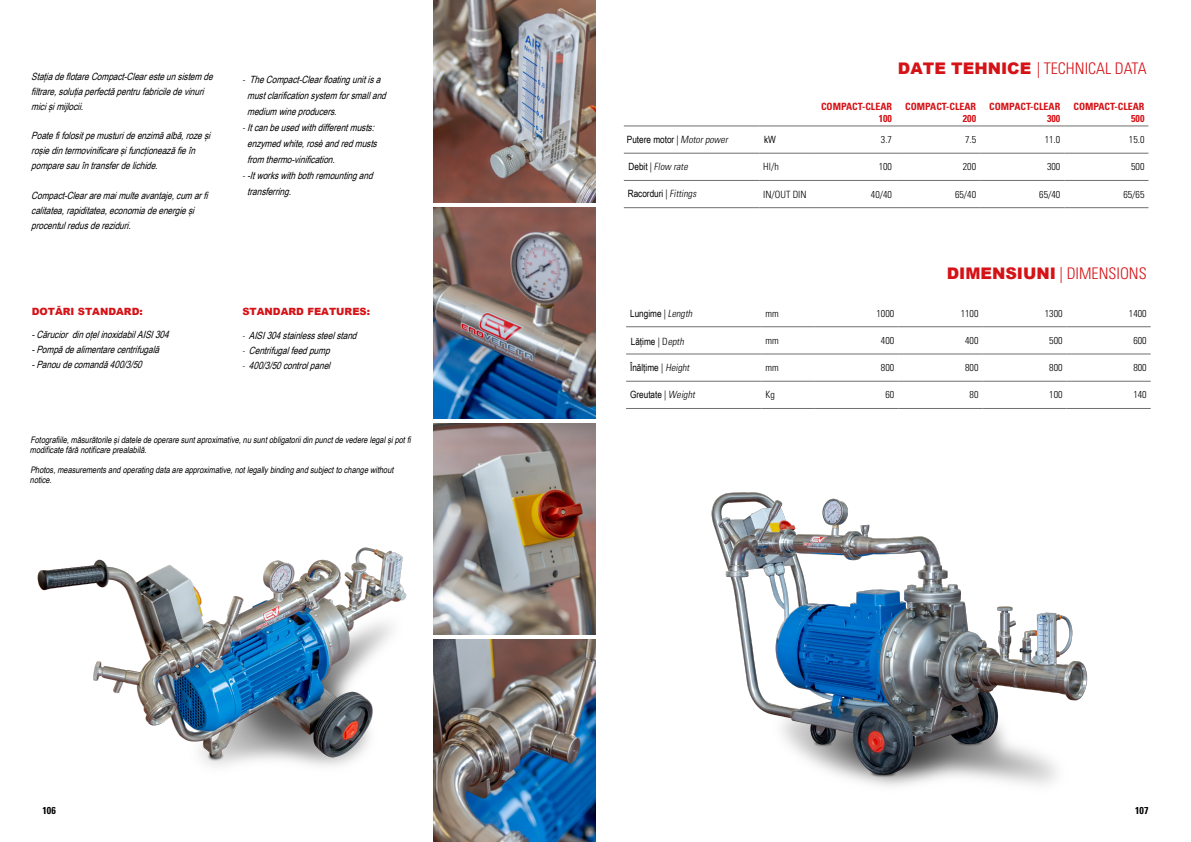
<style>
.page{position:relative;width:1191px;height:842px;background:#fff}
.page>*{position:absolute;margin:0;border:0;box-sizing:border-box;transform-origin:0 0}
.t1{font:300 condensed 16px "Univers LT Std";color:#d51317}
.t2{font:italic 10px/15px "Arial Narrow";color:#000}
.t3{font:300 condensed 10px "Univers LT Std";color:#000}
.t4{font:10px "Arial Narrow";color:#000}
.t5{font:700 condensed 10px/12px "Univers LT Std";color:#d51317;text-align:right}
.t6{font:900 10px "Arial";color:#d51317}
.t7{font:italic 300 condensed 10px "Univers LT Std";color:#000}
.t8{font:700 condensed 10px "Univers LT Std";color:#000}
.t9{font:italic 9px/10px "Arial Narrow";color:#000}
.s1{font-family:"Univers LT Std";font-weight:300;font-stretch:condensed}
.s2{font-family:"Univers LT Std";font-weight:300;font-stretch:condensed;font-size:9px}
.s3{font-family:"Arial";font-weight:900;font-stretch:normal}
.s4{font-family:"Univers LT Std";font-weight:300;font-style:italic;font-stretch:condensed}
.s5{font-family:"Arial Narrow";font-weight:400;font-style:normal;font-stretch:normal}
.s6{font-style:normal}
</style>
<div class="page">
<img style="left:434px;top:0;width:161px;height:202px">
<img style="left:434px;top:208px;width:161px;height:210px">
<img style="left:434px;top:424px;width:161px;height:210px">
<img style="left:434px;top:640px;width:161px;height:202px">
<img style="left:37px;top:493px;width:453px;height:321px">
<hr style="left:624px;top:126px;width:135px;height:1px;background:#706f6f">
<hr style="left:759px;top:126px;width:53px;height:1px;background:#706f6f">
<hr style="left:812px;top:126px;width:84px;height:1px;background:#706f6f">
<hr style="left:896px;top:126px;width:84px;height:1px;background:#706f6f">
<hr style="left:980px;top:126px;width:84px;height:1px;background:#706f6f">
<hr style="left:1064px;top:126px;width:84px;height:1px;background:#706f6f">
<hr style="left:624px;top:153px;width:135px;height:1px;background:#706f6f">
<hr style="left:759px;top:153px;width:53px;height:1px;background:#706f6f">
<hr style="left:812px;top:153px;width:84px;height:1px;background:#706f6f">
<hr style="left:896px;top:153px;width:84px;height:1px;background:#706f6f">
<hr style="left:980px;top:153px;width:84px;height:1px;background:#706f6f">
<hr style="left:1064px;top:153px;width:84px;height:1px;background:#706f6f">
<hr style="left:624px;top:180px;width:135px;height:1px;background:#706f6f">
<hr style="left:759px;top:180px;width:53px;height:1px;background:#706f6f">
<hr style="left:812px;top:180px;width:84px;height:1px;background:#706f6f">
<hr style="left:896px;top:180px;width:84px;height:1px;background:#706f6f">
<hr style="left:980px;top:180px;width:84px;height:1px;background:#706f6f">
<hr style="left:1064px;top:180px;width:84px;height:1px;background:#706f6f">
<hr style="left:624px;top:207px;width:135px;height:1px;background:#706f6f">
<hr style="left:759px;top:207px;width:53px;height:1px;background:#706f6f">
<hr style="left:812px;top:207px;width:84px;height:1px;background:#706f6f">
<hr style="left:896px;top:207px;width:84px;height:1px;background:#706f6f">
<hr style="left:980px;top:207px;width:84px;height:1px;background:#706f6f">
<hr style="left:1064px;top:207px;width:84px;height:1px;background:#706f6f">
<hr style="left:626px;top:326px;width:135px;height:1px;background:#706f6f">
<hr style="left:761px;top:326px;width:53px;height:1px;background:#706f6f">
<hr style="left:814px;top:326px;width:84px;height:1px;background:#706f6f">
<hr style="left:898px;top:326px;width:84px;height:1px;background:#706f6f">
<hr style="left:982px;top:326px;width:84px;height:1px;background:#706f6f">
<hr style="left:1066px;top:326px;width:84px;height:1px;background:#706f6f">
<hr style="left:626px;top:354px;width:135px;height:1px;background:#706f6f">
<hr style="left:761px;top:354px;width:53px;height:1px;background:#706f6f">
<hr style="left:814px;top:354px;width:84px;height:1px;background:#706f6f">
<hr style="left:898px;top:354px;width:84px;height:1px;background:#706f6f">
<hr style="left:982px;top:354px;width:84px;height:1px;background:#706f6f">
<hr style="left:1066px;top:354px;width:84px;height:1px;background:#706f6f">
<hr style="left:626px;top:381px;width:135px;height:1px;background:#706f6f">
<hr style="left:761px;top:381px;width:53px;height:1px;background:#706f6f">
<hr style="left:814px;top:381px;width:84px;height:1px;background:#706f6f">
<hr style="left:898px;top:381px;width:84px;height:1px;background:#706f6f">
<hr style="left:982px;top:381px;width:84px;height:1px;background:#706f6f">
<hr style="left:1066px;top:381px;width:84px;height:1px;background:#706f6f">
<hr style="left:626px;top:408px;width:135px;height:1px;background:#706f6f">
<hr style="left:761px;top:408px;width:53px;height:1px;background:#706f6f">
<hr style="left:814px;top:408px;width:84px;height:1px;background:#706f6f">
<hr style="left:898px;top:408px;width:84px;height:1px;background:#706f6f">
<hr style="left:982px;top:408px;width:84px;height:1px;background:#706f6f">
<hr style="left:1066px;top:408px;width:84px;height:1px;background:#706f6f">
<img style="left:711px;top:492px;width:377px;height:294px">
<p class="t2" style="left:31px;top:68px;width:187px">StațiadeflotareCompact-Clearesteunsistemde filtrare,soluțiaperfectăpentrufabriciledevinuri micișimijlocii.</p>
<p class="t2" style="left:31px;top:128px;width:184px">Poatefifolositpemusturideenzimăalbă,rozeși roșiedintermovinificareșifuncționeazăfieîn pomparesauîntransferdelichide.</p>
<p class="t2" style="left:31px;top:188px;width:182px">Compact-Cleararemaimulteavantaje,cumarfi calitatea,rapiditatea,economiadeenergieși procentulredusdereziduri.</p>
<p class="t2" style="left:247px;top:71px;width:144px;line-height:16px;text-indent:-5px"><span class="s1">-</span> TheCompact-Clearfloatingunitisa mustclarificationsystemforsmalland mediumwineproducers.</p>
<p class="t2" style="left:247px;top:119px;width:135px;line-height:16px;text-indent:-5px"><span class="s1">-</span> Itcanbeusedwithdifferentmusts: enzymedwhite,rosèandredmusts fromthermo-vinification.</p>
<p class="t2" style="left:247px;top:167px;width:131px;line-height:16px;text-indent:-5px"><span class="s1">-</span> -Itworkswithbothremountingand transferring.</p>
<p class="t6" style="left:32px;top:304px;width:113px">DOTĂRI STANDARD:</p>
<p class="t2" style="left:31px;top:327px;width:142px">-Cărucior dinoțelinoxidabilAISI304 -Pompădealimentarecentrifugală -Panoudecomandă400/3/50</p>
<p class="t6" style="left:242px;top:304px;width:129px">STANDARD FEATURES:</p>
<p class="t2" style="left:242px;top:328px;width:120px"><span class="s2">-</span> AISI304stainlesssteelstand</p>
<p class="t2" style="left:242px;top:343px;width:93px"><span class="s2">-</span> Centrifugalfeedpump</p>
<p class="t2" style="left:242px;top:358px;width:93px"><span class="s2">-</span> 400/3/50controlpanel</p>
<p class="t9" style="left:30px;top:434px;width:384px">Fotografiile,măsurătorileșidateledeoperaresuntaproximative,nusuntobligatoriidinpunctdevederelegalșipotfi modificatefărănotificareprealabilă.</p>
<p class="t9" style="left:30px;top:464px;width:367px">Photos,measurementsandoperatingdataareapproximative,notlegallybindingandsubjecttochangewithout notice.</p>
<p class="t8" style="left:43px;top:804px;width:15px">106</p>
<h1 class="t1" style="left:898px;top:59px;width:250px"><span class="s3">DATE TEHNICE</span> | TECHNICAL DATA</h1>
<p class="t5" style="left:821px;top:100px;width:72px">COMPACT-CLEAR<br>100</p>
<p class="t5" style="left:905px;top:100px;width:72px">COMPACT-CLEAR<br>200</p>
<p class="t5" style="left:989px;top:100px;width:72px">COMPACT-CLEAR<br>300</p>
<p class="t5" style="left:1073px;top:100px;width:72px">COMPACT-CLEAR<br>500</p>
<p class="t4" style="left:627px;top:132px;width:104px">Putere motor <span class="s1">|</span> <span class="s4">Motorpower</span></p>
<p class="t3" style="left:881px;top:134px;width:13px">3.7</p>
<p class="t3" style="left:965px;top:134px;width:13px">7.5</p>
<p class="t3" style="left:1044px;top:134px;width:17px">11.0</p>
<p class="t3" style="left:1128px;top:134px;width:17px">15.0</p>
<p class="t7" style="left:628px;top:161px;width:63px"><span class="s5">D e b i t</span> <span class="s6">|</span> Flow rate</p>
<p class="t3" style="left:763px;top:161px;width:17px">Hl/h</p>
<p class="t3" style="left:878px;top:161px;width:15px">100</p>
<p class="t3" style="left:963px;top:161px;width:15px">200</p>
<p class="t3" style="left:1047px;top:161px;width:15px">300</p>
<p class="t3" style="left:1131px;top:161px;width:15px">500</p>
<p class="t4" style="left:628px;top:186px;width:72px">Racorduri <span class="s1">|</span> <span class="s4">Fittings</span></p>
<p class="t3" style="left:763px;top:188px;width:45px">IN/OUT DIN</p>
<p class="t3" style="left:871px;top:188px;width:23px">40/40</p>
<p class="t3" style="left:955px;top:188px;width:23px">65/40</p>
<p class="t3" style="left:1039px;top:188px;width:23px">65/40</p>
<p class="t3" style="left:1123px;top:188px;width:23px">65/65</p>
<p class="t4" style="left:764px;top:133px;width:13px">kW</p>
<h1 class="t1" style="left:946px;top:264px;width:201px"><span class="s3">DIMENSIUNI</span> | DIMENSIONS</h1>
<p class="t4" style="left:630px;top:306px;width:66px">Lungime <span class="s1">|</span> <span class="s4">Length</span></p>
<p class="t3" style="left:765px;top:307px;width:15px">mm</p>
<p class="t3" style="left:876px;top:307px;width:19px">1000</p>
<p class="t3" style="left:960px;top:307px;width:19px">1100</p>
<p class="t3" style="left:1044px;top:307px;width:19px">1300</p>
<p class="t3" style="left:1129px;top:307px;width:19px">1400</p>
<p class="t4" style="left:631px;top:334px;width:57px">Lățime <span class="s1">| D</span><span class="s4">epth</span></p>
<p class="t3" style="left:765px;top:334px;width:15px">mm</p>
<p class="t3" style="left:881px;top:334px;width:15px">400</p>
<p class="t3" style="left:965px;top:334px;width:15px">400</p>
<p class="t3" style="left:1049px;top:334px;width:15px">500</p>
<p class="t3" style="left:1133px;top:334px;width:15px">600</p>
<p class="t4" style="left:630px;top:360px;width:63px">Înălțime <span class="s1">|</span> <span class="s4">Height</span></p>
<p class="t3" style="left:765px;top:362px;width:15px">mm</p>
<p class="t3" style="left:881px;top:362px;width:15px">800</p>
<p class="t3" style="left:965px;top:362px;width:15px">800</p>
<p class="t3" style="left:1049px;top:362px;width:15px">800</p>
<p class="t3" style="left:1133px;top:362px;width:15px">800</p>
<p class="t4" style="left:630px;top:388px;width:68px">Greutate <span class="s1">|</span> <span class="s4">Weight</span></p>
<p class="t3" style="left:765px;top:389px;width:11px">Kg</p>
<p class="t3" style="left:885px;top:389px;width:10px">60</p>
<p class="t3" style="left:969px;top:389px;width:10px">80</p>
<p class="t3" style="left:1049px;top:389px;width:15px">100</p>
<p class="t3" style="left:1133px;top:389px;width:15px">140</p>
<p class="t8" style="left:1135px;top:804px;width:15px">107</p>
</div>
